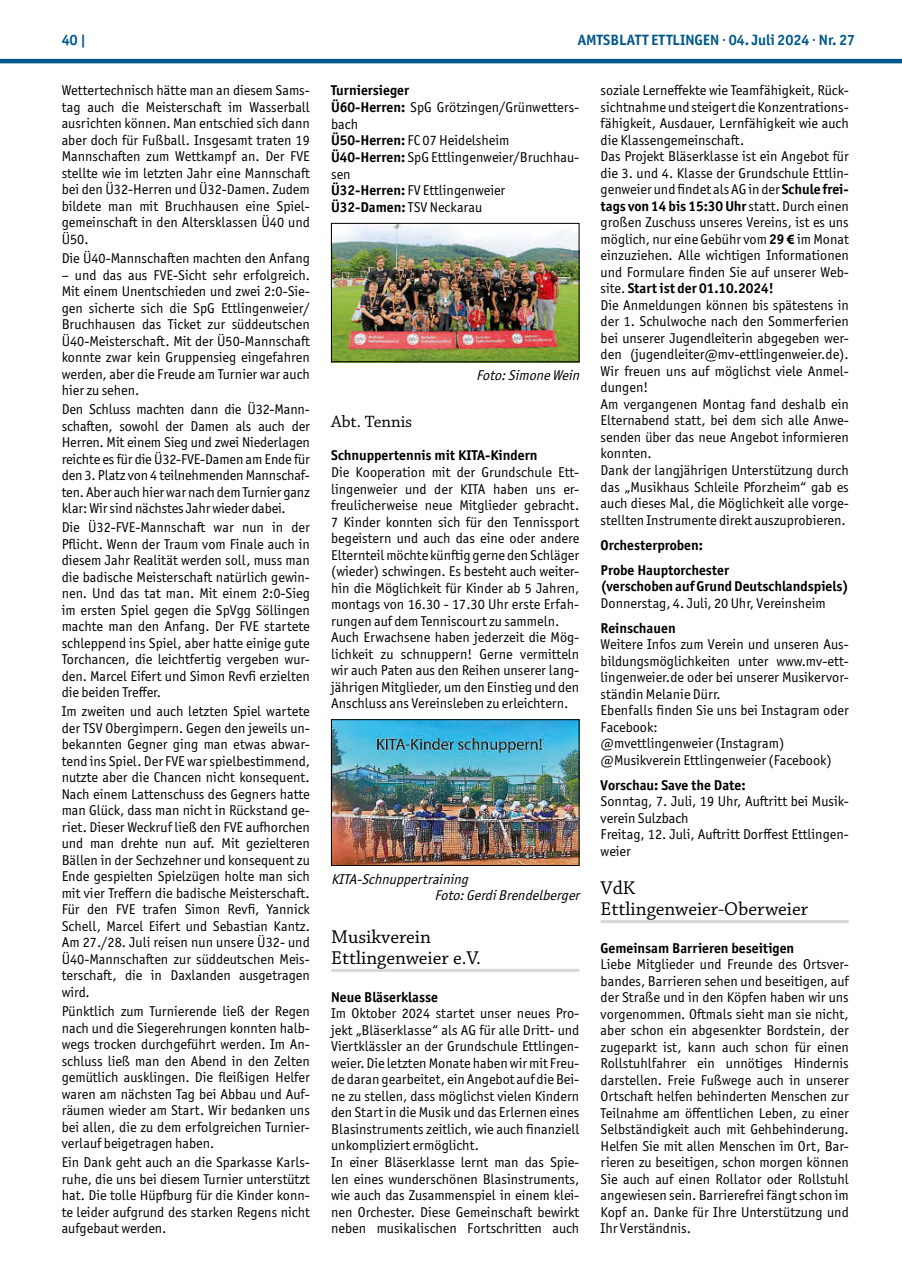
<style>
.page{position:relative;width:902px;height:1280px;background:#fff}
.page>*{position:absolute;margin:0;border:0;box-sizing:border-box;transform-origin:0 0}
.t1{font:19.5px/21px "Chaparral Pro";color:#000}
.t2{font:17.25px "Chaparral Pro";color:#000}
.t3{font:700 15px "Officina Sans ITC Pro";color:#01598b}
.t4{font:14.25px/16.5px "Officina Sans ITC Pro";color:#000;text-align:justify}
.t5{font:700 14.25px/25px "Officina Sans ITC Pro";color:#000}
.t6{font:italic 14.25px/16.5px "Officina Sans ITC Pro";color:#000}
.s1{font-weight:700}
.s2{font-family:"Myriad Pro";font-weight:700}
</style>
<div class="page">
<hr style="left:0;top:59px;width:901px;height:4px;background:#01598b">
<hr style="left:331px;top:969px;width:248px;height:3px;background:#d9d9d9">
<img style="left:333px;top:225px;width:244px;height:135px">
<div style="left:331px;top:223px;width:248px;height:139px;border:1px solid #000"></div>
<img style="left:333px;top:721px;width:244px;height:143px">
<div style="left:331px;top:719px;width:248px;height:147px;border:1px solid #000"></div>
<hr style="left:600px;top:920px;width:248px;height:3px;background:#d9d9d9">
<p class="t3" style="left:62px;top:31px;width:26px">40 |</p>
<p class="t3" style="left:578px;top:31px;width:279px">AMTSBLATT ETTLINGEN · 04. Juli 2024 · Nr. 27</p>
<p class="t4" style="left:62px;top:82px;width:250px">Wettertechnisch hätte man an diesem Sams&shy;tag auch die Meisterschaft im Wasserball ausrichten können. Man entschied sich dann aber doch für Fußball. Insgesamt traten 19<br>Mannschaften zum Wettkampf an. Der FVE stellte wie im letzten Jahr eine Mannschaft bei den Ü32-Herren und Ü32-Damen. Zudem bildete man mit Bruchhausen eine Spiel&shy;gemeinschaft in den Altersklassen Ü40 und Ü50.</p>
<p class="t4" style="left:62px;top:250px;width:250px">Die Ü40-Mannschaften machten den Anfang</p>
<p class="t4" style="left:62px;top:266px;width:250px">– und das aus FVE-Sicht sehr erfolgreich.<br>Mit einem Unentschieden und zwei 2:0-Sie&shy;gen sicherte sich die SpG Ettlingenweier/ Bruchhausen das Ticket zur süddeutschen Ü40-Meisterschaft. Mit der Ü50-Mannschaft konnte zwar kein Gruppensieg eingefahren werden, aber die Freude am Turnier war auch hier zu sehen.</p>
<p class="t4" style="left:62px;top:401px;width:250px">Den Schluss machten dann die Ü32-Mann&shy;schaften, sowohl der Damen als auch der Herren. Mit einem Sieg und zwei Niederlagen reichte es für die Ü32-FVE-Damen am Ende für den 3. Platz von 4 teilnehmenden Mannschaf&shy;ten. Aber auch hier war nach dem Turnier ganz klar: Wir sind nächstes Jahr wieder dabei.</p>
<p class="t4" style="left:62px;top:519px;width:250px">Die Ü32-FVE-Mannschaft war nun in der Pflicht. Wenn der Traum vom Finale auch in diesem Jahr Realität werden soll, muss man die badische Meisterschaft natürlich gewin&shy;nen. Und das tat man. Mit einem 2:0-Sieg im ersten Spiel gegen die SpVgg Söllingen machte man den Anfang. Der FVE startete schleppend ins Spiel, aber hatte einige gute Torchancen, die leichtfertig vergeben wur&shy;den. Marcel Eifert und Simon Revfi erzielten die beiden Treffer.</p>
<p class="t4" style="left:62px;top:703px;width:250px">Im zweiten und auch letzten Spiel wartete der TSV Obergimpern. Gegen den jeweils un&shy;bekannten Gegner ging man etwas abwar&shy;tend ins Spiel. Der FVE war spielbestimmend, nutzte aber die Chancen nicht konsequent.<br>Nach einem Lattenschuss des Gegners hatte man Glück, dass man nicht in Rückstand ge&shy;riet. Dieser Weckruf ließ den FVE aufhorchen und man drehte nun auf. Mit gezielteren Bällen in der Sechzehner und konsequent zu Ende gespielten Spielzügen holte man sich mit vier Treffern die badische Meisterschaft.<br>Für den FVE trafen Simon Revfi, Yannick Schell, Marcel Eifert und Sebastian Kantz.<br>Am 27./28. Juli reisen nun unsere Ü32- und Ü40-Mannschaften zur süddeutschen Meis&shy;terschaft, die in Daxlanden ausgetragen wird.</p>
<p class="t4" style="left:62px;top:1003px;width:250px">Pünktlich zum Turnierende ließ der Regen nach und die Siegerehrungen konnten halb&shy;wegs trocken durchgeführt werden. Im An&shy;schluss ließ man den Abend in den Zelten gemütlich ausklingen. Die fleißigen Helfer waren am nächsten Tag bei Abbau und Auf&shy;räumen wieder am Start. Wir bedanken uns bei allen, die zu dem erfolgreichen Turnier&shy;verlauf beigetragen haben.</p>
<p class="t4" style="left:62px;top:1154px;width:250px">Ein Dank geht auch an die Sparkasse Karls&shy;ruhe, die uns bei diesem Turnier unterstützt hat. Die tolle Hüpfburg für die Kinder konn&shy;te leider aufgrund des starken Regens nicht aufgebaut werden.</p>
<p class="t4" style="left:600px;top:82px;width:250px;text-align:left">soziale Lerneffekte wie Teamfähigkeit, Rück&shy;sichtnahme und steigert die Konzentrations&shy;fähigkeit, Ausdauer, Lernfähigkeit wie auch die Klassengemeinschaft.<br>Das Projekt Bläserklasse ist ein Angebot für die 3. und 4. Klasse der Grundschule Ettlin&shy;genweier und findet als AG in der <span class="s1">Schule frei&shy;tags von 14 bis 15:30 Uhr</span> statt. Durch einen großen Zuschuss unseres Vereins, ist es uns möglich, nur eine Gebühr vom <span class="s1">29</span> <span class="s2">€</span> im Monat einzuziehen. Alle wichtigen Informationen und Formulare finden Sie auf unserer Web&shy;site. <span class="s1">Start ist der 01.10.2024!<br></span>Die Anmeldungen können bis spätestens in der 1. Schulwoche nach den Sommerferien bei unserer Jugendleiterin abgegeben wer&shy;den (jugendleiter@mv-ettlingenweier.de).<br>Wir freuen uns auf möglichst viele Anmel&shy;dungen!<br>Am vergangenen Montag fand deshalb ein Elternabend statt, bei dem sich alle Anwe&shy;senden über das neue Angebot informieren konnten.<br>Dank der langjährigen Unterstützung durch das „Musikhaus Schleile Pforzheim“ gab es auch dieses Mal, die Möglichkeit alle vorge&shy;stellten Instrumente direkt auszuprobieren.</p>
<p class="t5" style="left:600px;top:532px;width:130px">Orchesterproben:<br>Probe Hauptorchester</p>
<p class="t5" style="left:600px;top:574px;width:250px">(verschoben auf Grund Deutschlandspiels)</p>
<p class="t4" style="left:600px;top:594px;width:227px">Donnerstag, 4. Juli, 20 Uhr, Vereinsheim</p>
<p class="t5" style="left:600px;top:615px;width:76px">Reinschauen</p>
<p class="t4" style="left:600px;top:636px;width:250px;text-align:left">Weitere Infos zum Verein und unseren Aus&shy;bildungsmöglichkeiten unter www.mv-ett&shy;lingenweier.de oder bei unserer Musikervor&shy;ständin Melanie Dürr.<br>Ebenfalls finden Sie uns bei Instagram oder Facebook:<br>@mvettlingenweier (Instagram) @Musikverein Ettlingenweier (Facebook)</p>
<p class="t5" style="left:600px;top:772px;width:146px">Vorschau: Save the Date:</p>
<p class="t4" style="left:600px;top:793px;width:250px;text-align:left">Sonntag, 7. Juli, 19 Uhr, Auftritt bei Musik&shy;verein Sulzbach<br>Freitag, 12. Juli, Auftritt Dorffest Ettlingen&shy;weier</p>
<h1 class="t1" style="left:600px;top:878px;width:209px">VdK<br>Ettlingenweier-Oberweier</h1>
<p class="t5" style="left:600px;top:935px;width:195px">Gemeinsam Barrieren beseitigen</p>
<p class="t4" style="left:600px;top:956px;width:250px">Liebe Mitglieder und Freunde des Ortsver&shy;bandes, Barrieren sehen und beseitigen, auf der Straße und in den Köpfen haben wir uns vorgenommen. Oftmals sieht man sie nicht, aber schon ein abgesenkter Bordstein, der zugeparkt ist, kann auch schon für einen Rollstuhlfahrer ein unnötiges Hindernis darstellen. Freie Fußwege auch in unserer Ortschaft helfen behinderten Menschen zur Teilnahme am öffentlichen Leben, zu einer Selbständigkeit auch mit Gehbehinderung.<br>Helfen Sie mit allen Menschen im Ort, Bar&shy;rieren zu beseitigen, schon morgen können Sie auch auf einen Rollator oder Rollstuhl angewiesen sein. Barrierefrei fängt schon im Kopf an. Danke für Ihre Unterstützung und Ihr Verständnis.</p>
<p class="t4" style="left:331px;top:82px;width:250px;text-align:left"><span class="s1">Turniersieger<br>Ü60-Herren:</span> SpG Grötzingen/Grünwetters&shy;bach<br><span class="s1">Ü50-Herren:</span> FC 07 Heidelsheim<br><span class="s1">Ü40-Herren:</span> SpG Ettlingenweier/Bruchhau&shy;sen<br><span class="s1">Ü32-Herren:</span> FV Ettlingenweier<br><span class="s1">Ü32-Damen:</span> TSV Neckarau</p>
<p class="t6" style="left:476px;top:367px;width:108px">Foto:SimoneWein</p>
<p class="t2" style="left:331px;top:412px;width:83px">Abt. Tennis</p>
<p class="t5" style="left:331px;top:443px;width:208px">Schnuppertennis mit KITA-Kindern</p>
<p class="t4" style="left:331px;top:464px;width:250px;text-align:left">Die Kooperation mit der Grundschule Ett&shy;lingenweier und der KITA haben uns er&shy;freulicherweise neue Mitglieder gebracht.<br>7 Kinder konnten sich für den Tennissport begeistern und auch das eine oder andere Elternteil möchte künftig gerne den Schläger (wieder) schwingen. Es besteht auch weiter&shy;hin die Möglichkeit für Kinder ab 5 Jahren, montags von 16.30 - 17.30 Uhr erste Erfah&shy;rungen auf dem Tenniscourt zu sammeln.<br>Auch Erwachsene haben jederzeit die Mög&shy;lichkeit zu schnuppern! Gerne vermitteln wir auch Paten aus den Reihen unserer lang&shy;jährigen Mitglieder, um den Einstieg und den Anschluss ans Vereinsleben zu erleichtern.</p>
<p class="t6" style="left:434px;top:870px;width:150px;text-indent:-103px">KITA-Schnuppertraining<br>Foto:GerdiBrendelberger</p>
<h1 class="t1" style="left:331px;top:927px;width:151px">Musikverein<br>Ettlingenweier e.V.</h1>
<p class="t5" style="left:331px;top:984px;width:108px">Neue Bläserklasse</p>
<p class="t4" style="left:331px;top:1005px;width:250px;text-align:left">Im Oktober 2024 startet unser neues Pro&shy;jekt „Bläserklasse“ als AG für alle Dritt- und Viertklässler an der Grundschule Ettlingen&shy;weier. Die letzten Monate haben wir mit Freu&shy;de daran gearbeitet, ein Angebot auf die Bei&shy;ne zu stellen, dass möglichst vielen Kindern den Start in die Musik und das Erlernen eines Blasinstruments zeitlich, wie auch finanziell unkompliziert ermöglicht.<br>In einer Bläserklasse lernt man das Spie&shy;len eines wunderschönen Blasinstruments, wie auch das Zusammenspiel in einem klei&shy;nen Orchester. Diese Gemeinschaft bewirkt neben musikalischen Fortschritten auch</p>
</div>
